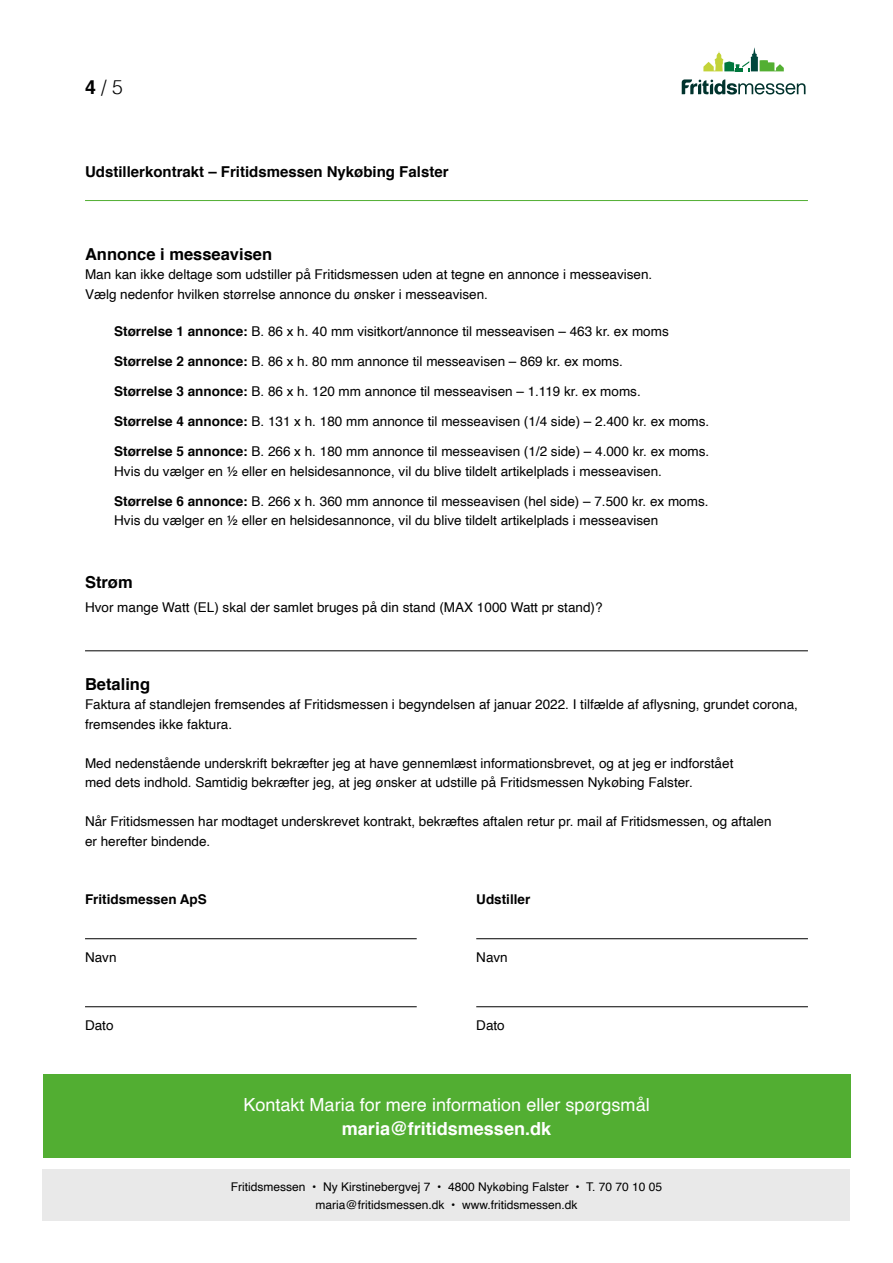
<style>
.page{position:relative;width:893px;height:1263px;background:#fff}
.page>*{position:absolute;margin:0;border:0;box-sizing:border-box;transform-origin:0 0}
.t1{font:300 19.5px "Helvetica";color:#000}
.t2{font:18px "Helvetica";color:#fff}
.t3{font:700 18px "Helvetica";color:#fff}
.t4{font:700 16.5px "Helvetica";color:#000}
.t5{font:700 15px "Helvetica";color:#000}
.t6{font:13.5px/19.5px "Helvetica";color:#000}
.t7{font:700 13.5px "Helvetica";color:#000}
.t8{font:12px/18px "Helvetica";color:#000;text-align:center}
.s1{font-weight:700}
</style>
<div class="page">
<hr style="left:85px;top:200px;width:723px;height:1px;background:#52ae32">
<div style="left:43px;top:1169px;width:807px;height:52px;background:#e9e9e9"></div>
<div style="left:43px;top:1075px;width:807px;height:83px;background:#52ae32"></div>
<svg style="left:703px;top:48px;width:81px;height:23px"></svg>
<svg style="left:682px;top:79px;width:123px;height:15px"></svg>
<hr style="left:85px;top:938px;width:332px;height:1px;background:#000">
<hr style="left:476px;top:938px;width:332px;height:1px;background:#000">
<hr style="left:85px;top:1006px;width:332px;height:1px;background:#000">
<hr style="left:476px;top:1006px;width:332px;height:1px;background:#000">
<hr style="left:85px;top:650px;width:723px;height:1px;background:#000">
<h1 class="t1" style="left:85px;top:71px;width:39px"><span class="s1">4</span> / 5</h1>
<p class="t5" style="left:85px;top:160px;width:365px">Udstillerkontrakt – Fritidsmessen Nykøbing Falster</p>
<p class="t4" style="left:85px;top:241px;width:189px">Annonce i messeavisen</p>
<p class="t6" style="left:85px;top:265px;width:569px">Man kan ikke deltage som udstiller på Fritidsmessen uden at tegne en annonce i messeavisen.<br>Vælg nedenfor hvilken størrelse annonce du ønsker i messeavisen.</p>
<p class="t6" style="left:114px;top:322px;width:556px"><span class="s1">Størrelse 1 annonce:</span> B. 86 x h. 40 mm visitkort/annonce til messeavisen – 463 kr. ex moms</p>
<p class="t6" style="left:114px;top:352px;width:510px"><span class="s1">Størrelse 2 annonce:</span> B. 86 x h. 80 mm annonce til messeavisen – 869 kr. ex moms.</p>
<p class="t6" style="left:114px;top:382px;width:528px"><span class="s1">Størrelse 3 annonce:</span> B. 86 x h. 120 mm annonce til messeavisen – 1.119 kr. ex moms.</p>
<p class="t6" style="left:114px;top:412px;width:597px"><span class="s1">Størrelse 4 annonce:</span> B. 131 x h. 180 mm annonce til messeavisen (1/4 side) – 2.400 kr. ex moms.</p>
<p class="t6" style="left:114px;top:442px;width:597px"><span class="s1">Størrelse 5 annonce:</span> B. 266 x h. 180 mm annonce til messeavisen (1/2 side) – 4.000 kr. ex moms.<br>Hvis du vælger en ½ eller en helsidesannonce, vil du blive tildelt artikelplads i messeavisen.</p>
<p class="t6" style="left:114px;top:492px;width:596px"><span class="s1">Størrelse 6 annonce:</span> B. 266 x h. 360 mm annonce til messeavisen (hel side) – 7.500 kr. ex moms.<br>Hvis du vælger en ½ eller en helsidesannonce, vil du blive tildelt artikelplads i messeavisen</p>
<p class="t4" style="left:85px;top:569px;width:49px">Strøm</p>
<p class="t6" style="left:85px;top:598px;width:519px">Hvor mange Watt (EL) skal der samlet bruges på din stand (MAX 1000 Watt pr stand)?</p>
<p class="t4" style="left:85px;top:671px;width:67px">Betaling</p>
<p class="t6" style="left:85px;top:695px;width:714px">Faktura af standlejen fremsendes af Fritidsmessen i begyndelsen af januar 2022. I tilfælde af aflysning, grundet corona, fremsendes ikke faktura.</p>
<p class="t6" style="left:85px;top:754px;width:650px">Med nedenstående underskrift bekræfter jeg at have gennemlæst informationsbrevet, og at jeg er indforstået med dets indhold. Samtidig bekræfter jeg, at jeg ønsker at udstille på Fritidsmessen Nykøbing Falster.</p>
<p class="t6" style="left:85px;top:812px;width:688px">Når Fritidsmessen har modtaget underskrevet kontrakt, bekræftes aftalen retur pr. mail af Fritidsmessen, og aftalen er herefter bindende.</p>
<p class="t7" style="left:85px;top:888px;width:123px">Fritidsmessen ApS</p>
<p class="t7" style="left:476px;top:888px;width:56px">Udstiller</p>
<p class="t6" style="left:85px;top:947px;width:33px">Navn</p>
<p class="t6" style="left:476px;top:947px;width:33px">Navn</p>
<p class="t6" style="left:85px;top:1015px;width:30px">Dato</p>
<p class="t6" style="left:476px;top:1015px;width:30px">Dato</p>
<h2 class="t2" style="left:243px;top:1091px;width:408px">Kontakt Maria for mere information eller spørgsmål</h2>
<h2 class="t3" style="left:342px;top:1114px;width:211px">maria@fritidsmessen.dk</h2>
<p class="t8" style="left:231px;top:1178px;width:433px">Fritidsmessen • Ny Kirstinebergvej 7 • 4800 Nykøbing Falster • T. 70 70 10 05 maria@fritidsmessen.dk • www.fritidsmessen.dk</p>
</div>
